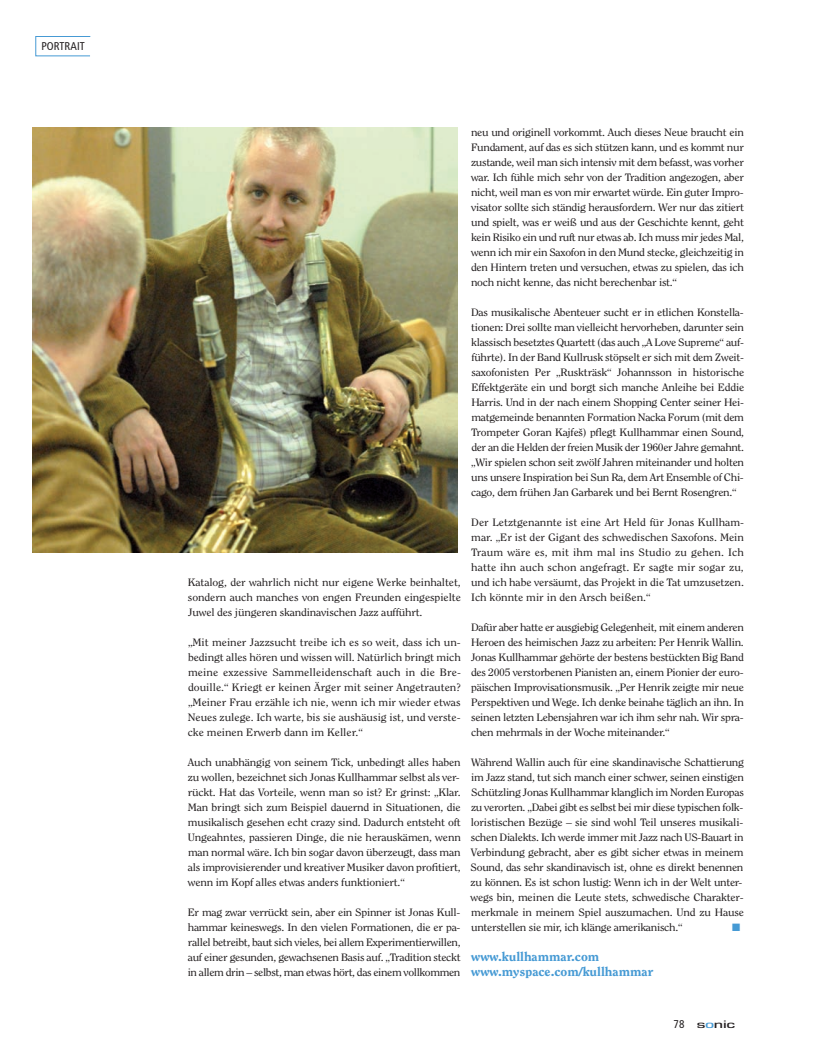
<style>
.page{position:relative;width:815px;height:1064px;background:#fff}
.page>*{position:absolute;margin:0;border:0;box-sizing:border-box;transform-origin:0 0}
.t1{font:800 12.5px/15px "Clearface Std";color:#469ad4;scale:1.1 1}
.t2{font:condensed 11.25px "Frutiger LT Std";letter-spacing:.01em;color:#231f20}
.t3{font:500 11.25px "Eurostile T";letter-spacing:-.02em;color:#231f20;scale:1.6 1}
.t4{font:10.62px/15px "Clearface Std";letter-spacing:-.025em;color:#231f20;text-align:justify;scale:1.1 1}
.t5{font:10.62px "Zapf Dingbats";color:#469ad4}
.s1{font-family:"Frutiger LT Std";font-weight:400;font-stretch:condensed}
.s2{color:#469ad4}
</style>
<div class="page">
<div style="left:35px;top:36px;width:56px;height:20px;border:1px solid #469ad4"></div>
<img style="left:33px;top:127px;width:424px;height:425px">
<p class="t2" style="left:41px;top:41px;width:45px">PORTRAIT</p>
<p class="t4" style="left:188px;top:575px;width:250px">Katalog, der wahrlich nicht nur eigene Werke beinhaltet, sondern auch manches von engen Freunden eingespielte Juwel des jüngeren skandinavischen Jazz aufführt.</p>
<p class="t4" style="left:188px;top:635px;width:250px">„Mit meiner Jazzsucht treibe ich es so weit, dass ich un&shy;bedingt alles hören und wissen will. Natürlich bringt mich meine exzessive Sammelleidenschaft auch in die Bre&shy;douille.“ Kriegt er keinen Ärger mit seiner Angetrauten? „Meiner Frau erzähle ich nie, wenn ich mir wieder etwas Neues zulege. Ich warte, bis sie aushäusig ist, und verste&shy;cke meinen Erwerb dann im Keller.“</p>
<p class="t4" style="left:188px;top:755px;width:250px">Auch unabhängig von seinem Tick, unbedingt alles haben zu wollen, bezeichnet sich Jonas Kullhammar selbst als ver&shy;rückt. Hat das Vorteile, wenn man so ist? Er grinst: „Klar.<br>Man bringt sich zum Beispiel dauernd in Situationen, die musikalisch gesehen echt crazy sind. Dadurch entsteht oft Ungeahntes, passieren Dinge, die nie herauskämen, wenn man normal wäre. Ich bin sogar davon überzeugt, dass man als improvisierender und kreativer Musiker davon profitiert, wenn im Kopf alles etwas anders funktioniert.“</p>
<p class="t4" style="left:188px;top:905px;width:250px">Er mag zwar verrückt sein, aber ein Spinner ist Jonas Kull&shy;hammar keineswegs. In den vielen Formationen, die er pa&shy;rallel betreibt, baut sich vieles, bei allem Experimentierwillen, auf einer gesunden, gewachsenen Basis auf. „Tradition steckt in allem drin – selbst, man etwas hört, das einem vollkommen</p>
<p class="t4" style="left:471px;top:125px;width:250px">neu und originell vorkommt. Auch dieses Neue braucht ein Fundament, auf das es sich stützen kann, und es kommt nur zustande, weil man sich intensiv mit dem befasst, was vorher war. Ich fühle mich sehr von der Tradition angezogen, aber nicht, weil man es von mir erwartet würde. Ein guter Impro&shy;visator sollte sich ständig herausfordern. Wer nur das zitiert und spielt, was er weiß und aus der Geschichte kennt, geht kein Risiko ein und ruft nur etwas ab. Ich muss mir jedes Mal, wenn ich mir ein Saxofon in den Mund stecke, gleichzeitig in den Hintern treten und versuchen, etwas zu spielen, das ich noch nicht kenne, das nicht berechenbar ist.“</p>
<p class="t4" style="left:471px;top:305px;width:250px">Das musikalische Abenteuer sucht er in etlichen Konstella&shy;tionen: Drei sollte man vielleicht hervorheben, darunter sein klassisch besetztes Quartett (das auch „A Love Supreme“ auf&shy;führte). In der Band Kullrusk stöpselt er sich mit dem Zweit&shy;saxofonisten Per „Ruskträsk“ Johannsson in historische Effektgeräte ein und borgt sich manche Anleihe bei Eddie Harris. Und in der nach einem Shopping Center seiner Hei&shy;matgemeinde benannten Formation Nacka Forum (mit dem Trompeter Goran Kajfeš) pflegt Kullhammar einen Sound, der an die Helden der freien Musik der 1960er Jahre gemahnt. „Wir spielen schon seit zwölf Jahren miteinander und holten uns unsere Inspiration bei Sun Ra, dem Art Ensemble of Chi&shy;cago, dem frühen Jan Garbarek und bei Bernt Rosengren.“</p>
<p class="t4" style="left:471px;top:515px;width:250px">Der Letztgenannte ist eine Art Held für Jonas Kullham&shy;mar. „Er ist der Gigant des schwedischen Saxofons. Mein Traum wäre es, mit ihm mal ins Studio zu gehen. Ich hatte ihn auch schon angefragt. Er sagte mir sogar zu, und ich habe versäumt, das Projekt in die Tat umzusetzen.<br>Ich könnte mir in den Arsch beißen.“</p>
<p class="t4" style="left:471px;top:620px;width:250px">Dafür aber hatte er ausgiebig Gelegenheit, mit einem anderen Heroen des heimischen Jazz zu arbeiten: Per Henrik Wallin.<br>Jonas Kullhammar gehörte der bestens bestückten Big Band des 2005 verstorbenen Pianisten an, einem Pionier der euro&shy;päischen Improvisationsmusik. „Per Henrik zeigte mir neue Perspektiven und Wege. Ich denke beinahe täglich an ihn. In seinen letzten Lebensjahren war ich ihm sehr nah. Wir spra&shy;chen mehrmals in der Woche miteinander.“</p>
<p class="t4" style="left:471px;top:755px;width:250px;text-align:left">Während Wallin auch für eine skandinavische Schattierung im Jazz stand, tut sich manch einer schwer, seinen einstigen Schützling Jonas Kullhammar klanglich im Norden Europas zu verorten. „Dabei gibt es selbst bei mir diese typischen folk&shy;loristischen Bezüge – sie sind wohl Teil unseres musikali&shy;schen Dialekts. Ich werde immer mit Jazz nach US-Bauart in Verbindung gebracht, aber es gibt sicher etwas in meinem Sound, das sehr skandinavisch ist, ohne es direkt benennen zu können. Es ist schon lustig: Wenn ich in der Welt unter&shy;wegs bin, meinen die Leute stets, schwedische Charakter&shy;merkmale in meinem Spiel auszumachen. Und zu Hause unterstellen sie mir, ich klänge amerikanisch.“</p>
<p class="t5" style="left:732px;top:921px;width:10px">■</p>
<p class="t1" style="left:471px;top:950px;width:167px">www.kullhammar.com www.myspace.com/kullhammar</p>
<p class="t3" style="left:674px;top:1017px;width:40px"><span class="s1">78</span> s<span class="s2">o</span>nic</p>
</div>
